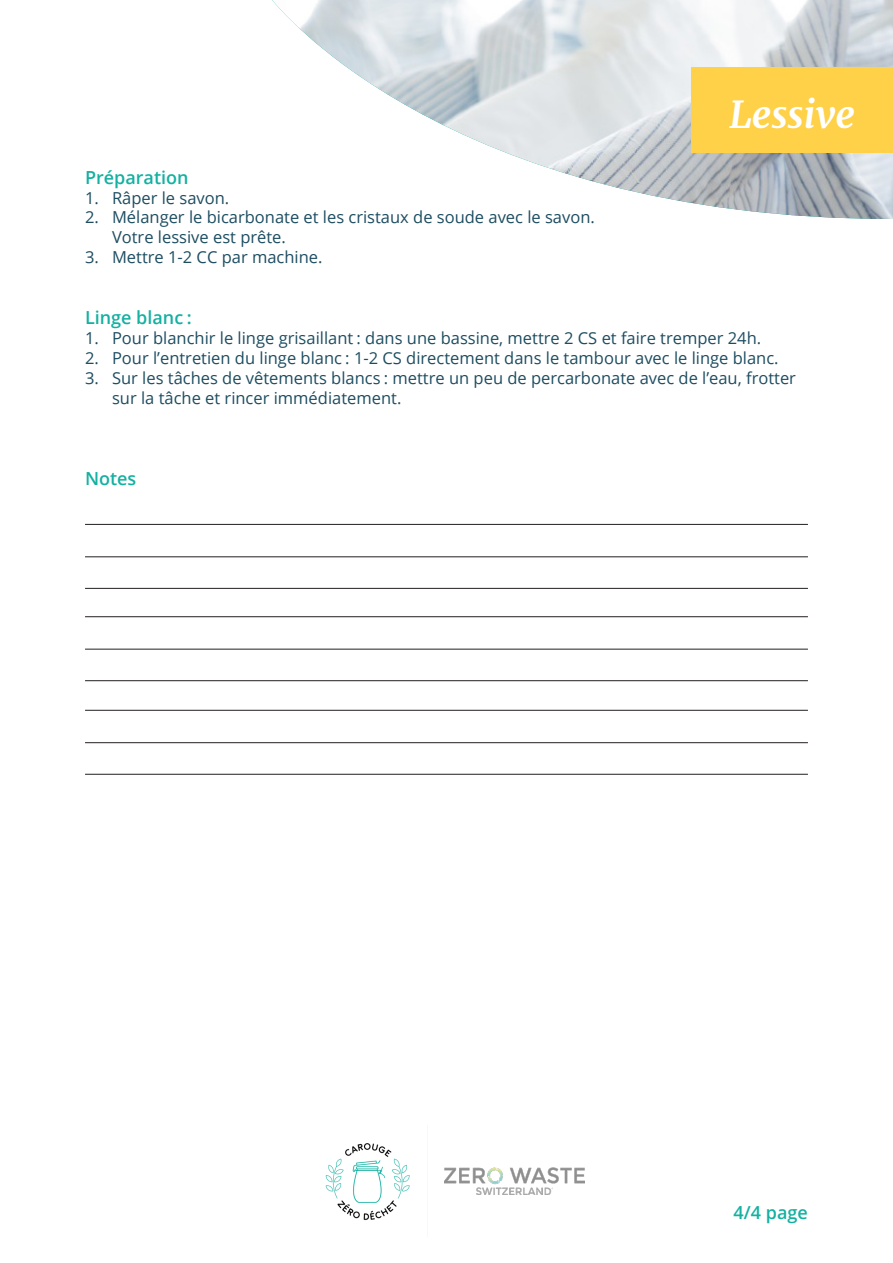
<style>
.page{position:relative;width:893px;height:1263px;background:#fff}
.page>*{position:absolute;margin:0;border:0;box-sizing:border-box;transform-origin:0 0}
.Texte_courant{font:italic 700 37.5px "Merriweather";color:#fff}
.Texte_courant-2{font:600 18px "Open Sans";color:#14b1a1}
.t1{font:16.5px/19.8px "Open Sans";color:#1d4d61}
</style>
<div class="page">
<img style="left:325px;top:1143px;width:85px;height:77px">
<img style="left:444px;top:1168px;width:141px;height:26px">
<hr style="left:85px;top:524px;width:723px;height:1px;background:#231f20">
<hr style="left:85px;top:616px;width:723px;height:1px;background:#231f20">
<hr style="left:85px;top:710px;width:723px;height:1px;background:#231f20">
<hr style="left:85px;top:556px;width:723px;height:1px;background:#231f20">
<hr style="left:85px;top:649px;width:723px;height:1px;background:#231f20">
<hr style="left:85px;top:742px;width:723px;height:1px;background:#231f20">
<hr style="left:85px;top:588px;width:723px;height:1px;background:#231f20">
<hr style="left:85px;top:680px;width:723px;height:1px;background:#231f20">
<hr style="left:85px;top:774px;width:723px;height:1px;background:#231f20">
<img style="left:272px;top:0;width:621px;height:219px">
<div style="left:691px;top:67px;width:202px;height:85px;background:#ffd148"></div>
<p class="Texte_courant-2" style="left:85px;top:165px;width:105px">Préparation</p>
<p class="t1" style="left:85px;top:187px;width:146px">1. Râper le savon.</p>
<p class="t1" style="left:112px;top:207px;width:484px;text-indent:-27px">2. Mélanger le bicarbonate et les cristaux de soude avec le savon.<br>Votre lessive est prête.</p>
<p class="t1" style="left:85px;top:247px;width:239px">3. Mettre 1-2 CC par machine.</p>
<p class="Texte_courant" style="left:729px;top:88px;width:127px">Lessive</p>
<p class="Texte_courant-2" style="left:85px;top:305px;width:108px">Linge blanc :</p>
<p class="t1" style="left:85px;top:328px;width:678px">1. Pour blanchir le linge grisaillant : dans une bassine, mettre 2 CS et faire tremper 24h.</p>
<p class="t1" style="left:85px;top:348px;width:695px">2. Pour l’entretien du linge blanc : 1-2 CS directement dans le tambour avec le linge blanc.</p>
<p class="t1" style="left:112px;top:367px;width:685px;text-indent:-27px">3. Sur les tâches de vêtements blancs : mettre un peu de percarbonate avec de l’eau, frotter sur la tâche et rincer immédiatement.</p>
<p class="Texte_courant-2" style="left:85px;top:466px;width:53px">Notes</p>
<p class="Texte_courant-2" style="left:734px;top:1200px;width:76px">4/4 page</p>
</div>
